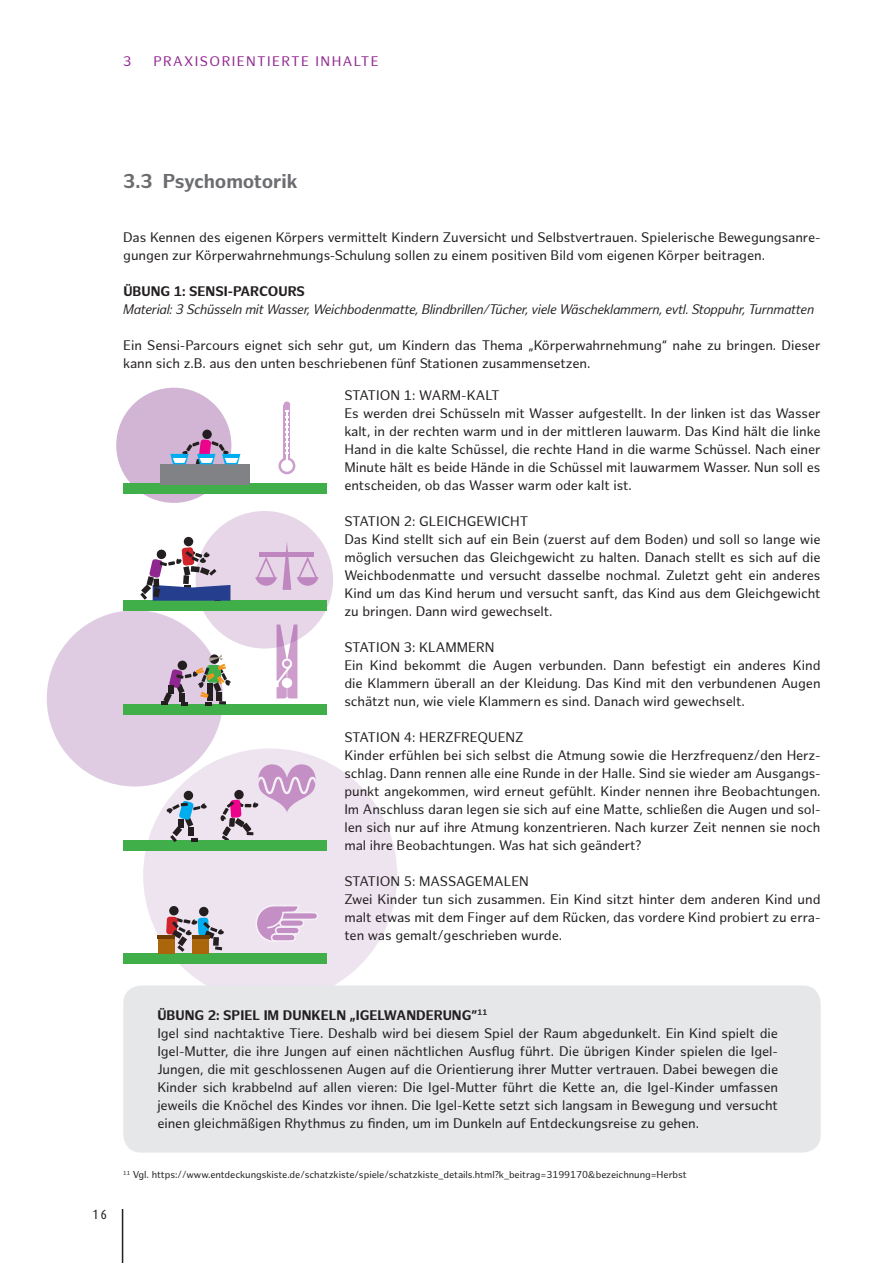
<style>
.page{position:relative;width:893px;height:1263px;background:#fff}
.page>*{position:absolute;margin:0;border:0;box-sizing:border-box;transform-origin:0 0}
.t1{font:700 19.5px "Hamburg Sans";letter-spacing:-.01em;color:#6c6d70}
.t2{font:13.5px/18px "Hamburg Sans";letter-spacing:-.005em;color:#231f20}
.t3{font:italic 13.5px "Hamburg Sans";letter-spacing:-.02em;color:#231f20}
.t4{font:13.5px "Hamburg Sans";letter-spacing:.105em;color:#90268f}
.t5{font:700 13.5px "Hamburg Sans";color:#231f20}
.t6{font:13.5px "Dax Condensed";color:#231f20}
.t7{font:9.75px "Hamburg Sans";letter-spacing:-.005em;color:#231f20}
.s1{font-weight:700}
</style>
<div class="page">
<hr style="left:122px;top:1209px;width:1px;height:54px;background:#231f20">
<div style="left:116px;top:388px;width:115px;height:115px;background:#d2b5d5;border-radius:50%"></div>
<div style="left:47px;top:610px;width:176px;height:176px;background:#dfcce3;border-radius:50%"></div>
<div style="left:143px;top:748px;width:254px;height:254px;background:#eee4f0;border-radius:50%"></div>
<div style="left:196px;top:511px;width:137px;height:137px;background:#e6d6e8;border-radius:50%"></div>
<div style="left:123px;top:841px;width:204px;height:10px;background:#40ae49"></div>
<div style="left:184px;top:791px;width:9px;height:9px;background:#231f20;border-radius:50%"></div>
<svg style="left:167px;top:800px;width:40px;height:42px"></svg>
<div style="left:123px;top:705px;width:204px;height:10px;background:#40ae49"></div>
<div style="left:123px;top:484px;width:204px;height:10px;background:#40ae49"></div>
<div style="left:123px;top:601px;width:204px;height:10px;background:#40ae49"></div>
<div style="left:123px;top:954px;width:204px;height:10px;background:#40ae49"></div>
<div style="left:169px;top:906px;width:10px;height:9px;background:#231f20;border-radius:50%"></div>
<div style="left:158px;top:939px;width:17px;height:15px;background:#ab660c"></div>
<hr style="left:157px;top:935px;width:18px;height:4px;background:#6c3c00">
<div style="left:202px;top:430px;width:10px;height:9px;background:#231f20;border-radius:50%"></div>
<div style="left:160px;top:465px;width:89px;height:20px;background:#808285"></div>
<svg style="left:170px;top:439px;width:70px;height:26px"></svg>
<div style="left:184px;top:537px;width:9px;height:9px;background:#231f20;border-radius:50%"></div>
<svg style="left:140px;top:547px;width:90px;height:54px"></svg>
<svg style="left:161px;top:654px;width:70px;height:51px"></svg>
<svg style="left:199px;top:906px;width:10px;height:10px"></svg>
<svg style="left:166px;top:916px;width:58px;height:36px"></svg>
<div style="left:193px;top:939px;width:16px;height:15px;background:#ab660c"></div>
<hr style="left:192px;top:935px;width:18px;height:4px;background:#6c3c00">
<div style="left:284px;top:405px;width:6px;height:60px;background:#cd9dcc"></div>
<svg style="left:278px;top:457px;width:17px;height:17px"></svg>
<hr style="left:286px;top:411px;width:2px;height:49px;background:#fff">
<svg style="left:285px;top:410px;width:4px;height:44px"></svg>
<div style="left:284px;top:401px;width:6px;height:7px;background:#cd9dcc;border-radius:50%"></div>
<div style="left:281px;top:460px;width:12px;height:12px;background:#fff;border-radius:50%"></div>
<svg style="left:221px;top:764px;width:95px;height:77px"></svg>
<svg style="left:275px;top:624px;width:22px;height:74px"></svg>
<div style="left:260px;top:552px;width:54px;height:5px;background:#bf87c0"></div>
<svg style="left:255px;top:542px;width:36px;height:48px"></svg>
<svg style="left:297px;top:557px;width:22px;height:29px"></svg>
<svg style="left:256px;top:905px;width:62px;height:37px"></svg>
<div style="left:123px;top:985px;width:698px;height:167px;background:#e6e7e9;border-radius:18px"></div>
<p class="t4" style="left:123px;top:54px;width:10px">3</p>
<p class="t4" style="left:153px;top:54px;width:78px">Praxisorientierte</p>
<p class="t4" style="left:316px;top:54px;width:16px">Inhalte</p>
<h1 class="t1" style="left:123px;top:169px;width:176px">3.3 PSYCHOMOTORIK</h1>
<p class="t2" style="left:123px;top:228px;width:699px">Das Kennen des eigenen Körpers vermittelt Kindern Zuversicht und Selbstvertrauen. Spielerische Bewegungsanre&shy;gungen zur Körperwahrnehmungs-Schulung sollen zu einem positiven Bild vom eigenen Körper beitragen.</p>
<p class="t5" style="left:123px;top:283px;width:182px">ÜBUNG 1: SENSI-PARCOURS</p>
<p class="t3" style="left:123px;top:301px;width:692px">Material: 3 Schüsseln mit Wasser, Weichbodenmatte, Blindbrillen/Tücher, viele Wäscheklammern, evtl. Stoppuhr, Turnmatten</p>
<p class="t2" style="left:123px;top:336px;width:699px">Ein Sensi-Parcours eignet sich sehr gut, um Kindern das Thema „Körperwahrnehmung“ nahe zu bringen. Dieser kann sich z.B. aus den unten beschriebenen fünf Stationen zusammensetzen.</p>
<p class="t2" style="left:344px;top:387px;width:16px">Stati</p>
<p class="t2" style="left:380px;top:387px;width:63px">on 1: Warm</p>
<p class="t2" style="left:344px;top:387px;width:478px;text-indent:117px">-Kalt<br>Es werden drei Schüsseln mit Wasser aufgestellt. In der linken ist das Wasser kalt, in der rechten warm und in der mittleren lauwarm. Das Kind hält die linke Hand in die kalte Schüssel, die rechte Hand in die warme Schüssel. Nach einer Minute hält es beide Hände in die Schüssel mit lauwarmem Wasser. Nun soll es entscheiden, ob das Wasser warm oder kalt ist.</p>
<p class="t2" style="left:344px;top:513px;width:16px">Stati</p>
<p class="t2" style="left:344px;top:513px;width:478px;text-indent:35px">on 2: Gleichgewicht<br>Das Kind stellt sich auf ein Bein (zuerst auf dem Boden) und soll so lange wie möglich versuchen das Gleichgewicht zu halten. Danach stellt es sich auf die Weichbodenmatte und versucht dasselbe nochmal. Zuletzt geht ein anderes Kind um das Kind herum und versucht sanft, das Kind aus dem Gleichgewicht zu bringen. Dann wird gewechselt.</p>
<p class="t2" style="left:344px;top:639px;width:16px">Stati</p>
<p class="t2" style="left:344px;top:639px;width:478px;text-indent:35px">on 3: Klammern<br>Ein Kind bekommt die Augen verbunden. Dann befestigt ein anderes Kind die Klammern überall an der Kleidung. Das Kind mit den verbundenen Augen schätzt nun, wie viele Klammern es sind. Danach wird gewechselt.</p>
<p class="t2" style="left:344px;top:729px;width:16px">Stati</p>
<p class="t2" style="left:344px;top:729px;width:478px;text-indent:35px">on 4: Herzfrequenz<br>Kinder erfühlen bei sich selbst die Atmung sowie die Herzfrequenz/den Herz&shy;schlag. Dann rennen alle eine Runde in der Halle. Sind sie wieder am Ausgangs&shy;punkt angekommen, wird erneut gefühlt. Kinder nennen ihre Beobachtungen.<br>Im Anschluss daran legen sie sich auf eine Matte, schließen die Augen und sol&shy;len sich nur auf ihre Atmung konzentrieren. Nach kurzer Zeit nennen sie noch mal ihre Beobachtungen. Was hat sich geändert?</p>
<p class="t2" style="left:344px;top:873px;width:16px">Stati</p>
<p class="t2" style="left:344px;top:873px;width:478px;text-indent:35px">on 5: Massagemalen<br>Zwei Kinder tun sich zusammen. Ein Kind sitzt hinter dem anderen Kind und malt etwas mit dem Finger auf dem Rücken, das vordere Kind probiert zu erra&shy;ten was gemalt/geschrieben wurde.</p>
<p class="t6" style="left:93px;top:1207px;width:16px">16</p>
<p class="t2" style="left:157px;top:1006px;width:622px"><span class="s1">ÜBUNG 2: SPIEL IM DUNKELN „IGELWANDERUNG”</span><sup>11<br></sup>Igel sind nachtaktive Tiere. Deshalb wird bei diesem Spiel der Raum abgedunkelt. Ein Kind spielt die Igel-Mutter, die ihre Jungen auf einen nächtlichen Ausflug führt. Die übrigen Kinder spielen die Igel-Jungen, die mit geschlossenen Augen auf die Orientierung ihrer Mutter vertrauen. Dabei bewegen die Kinder sich krabbelnd auf allen vieren: Die Igel-Mutter führt die Kette an, die Igel-Kinder umfassen jeweils die Knöchel des Kindes vor ihnen. Die Igel-Kette setzt sich langsam in Bewegung und versucht einen gleichmäßigen Rhythmus zu finden, um im Dunkeln auf Entdeckungsreise zu gehen.</p>
<p class="t7" style="left:123px;top:1169px;width:565px"><sup>11</sup> Vgl. https://www.entdeckungskiste.de/schatzkiste/spiele/schatzkiste_details.html?k_beitrag=3199170&amp;bezeichnung=Herbst</p>
</div>
